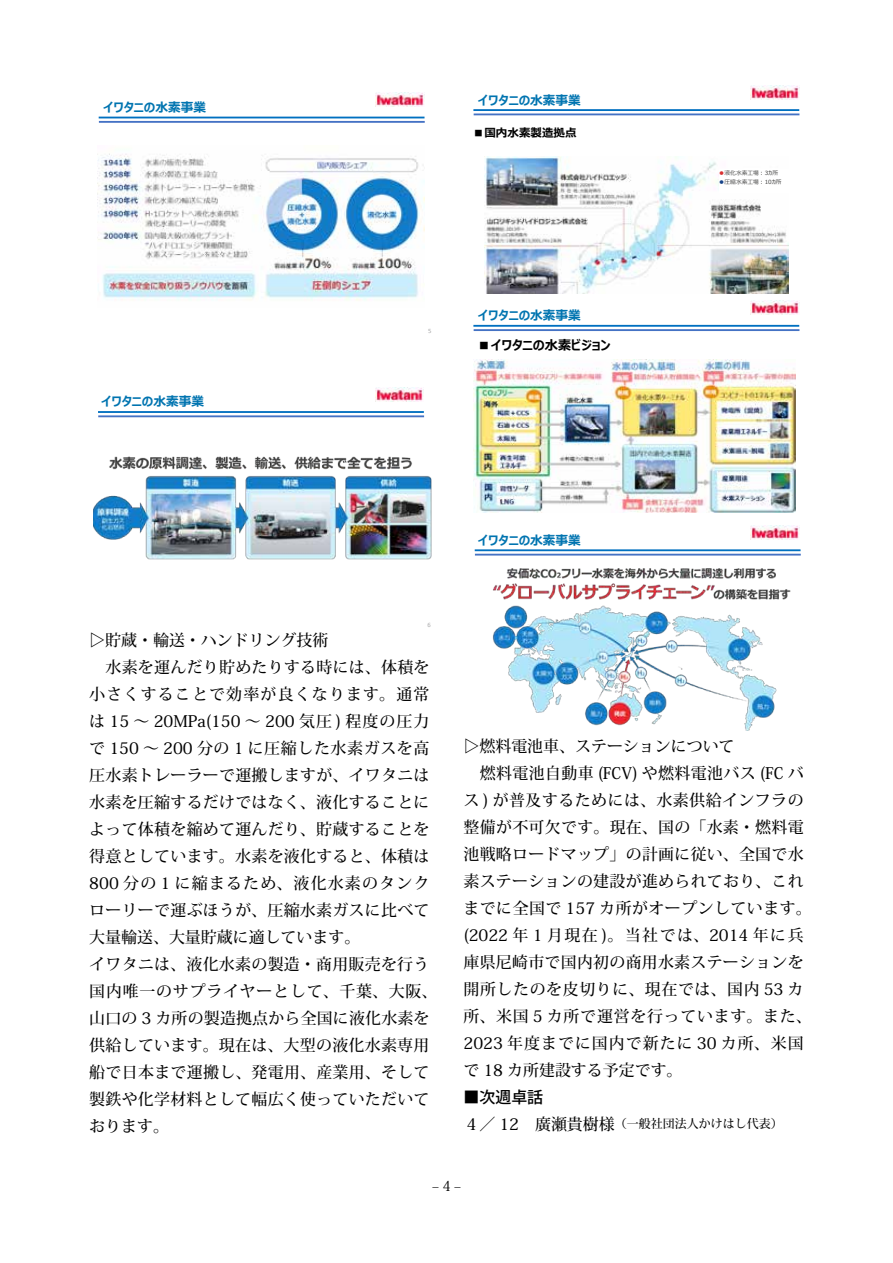
<style>
.page{position:relative;width:893px;height:1263px;background:#fff}
.page>*{position:absolute;margin:0;border:0;box-sizing:border-box;transform-origin:0 0}
.t1{font:500 15.9px/27px "Koz Min Pr 6 N";letter-spacing:.02em;color:#000}
.t2{font:500 15.9px "Koz Go Pro";color:#000}
.t3{font:13.8px "Koz Min Pr 6 N";color:#000}
.t4{font:700 13.2px "Meiryo UI";color:#000}
.t5{font:700 12.6px "Meiryo UI";color:#0074b0}
.t6{font:500 12px "Koz Min Pr 6 N";color:#000}
.t7{font:700 11.55px "Meiryo UI";color:#000}
.t8{font:6.6px "Calibri";color:#a8a8a9}
.t9{font:5.7px "Meiryo UI";color:#414140}
.s1{color:#da3233}
.s2{color:#174489}
.s3{font-size:15.9px}
</style>
<div class="page">
<img style="left:484px;top:157px;width:304px;height:136px">
<div style="left:719px;top:170px;width:70px;height:23px;background:#fff"></div>
<hr style="left:473px;top:109px;width:326px;height:2px;background:#0070c0">
<hr style="left:474px;top:113px;width:325px;height:2px;background:#4472c4">
<img style="left:751px;top:85px;width:48px;height:14px">
<img style="left:751px;top:300px;width:48px;height:14px">
<hr style="left:473px;top:325px;width:326px;height:2px;background:#0070c0">
<hr style="left:474px;top:329px;width:325px;height:2px;background:#4472c4">
<img style="left:473px;top:359px;width:322px;height:153px">
<img style="left:486px;top:553px;width:315px;height:177px">
<hr style="left:475px;top:549px;width:326px;height:2px;background:#0070c0">
<hr style="left:475px;top:554px;width:326px;height:1px;background:#4472c4">
<img style="left:751px;top:525px;width:48px;height:14px">
<img style="left:93px;top:456px;width:339px;height:104px">
<hr style="left:98px;top:411px;width:326px;height:2px;background:#0070c0">
<hr style="left:98px;top:415px;width:326px;height:2px;background:#4472c4">
<img style="left:375px;top:387px;width:49px;height:14px">
<hr style="left:99px;top:117px;width:325px;height:1px;background:#0070c0">
<hr style="left:99px;top:121px;width:326px;height:2px;background:#4472c4">
<img style="left:97px;top:153px;width:328px;height:148px">
<img style="left:376px;top:93px;width:48px;height:14px">
<p class="t5" style="left:103px;top:99px;width:104px">イワタニの水素事業</p>
<p class="t5" style="left:101px;top:393px;width:104px">イワタニの水素事業</p>
<p class="t5" style="left:478px;top:91px;width:104px">イワタニの水素事業</p>
<p class="t7" style="left:473px;top:125px;width:105px">■国内水素製造拠点</p>
<p class="t8" style="left:428px;top:326px;width:5px">5</p>
<p class="t5" style="left:478px;top:306px;width:104px">イワタニの水素事業</p>
<p class="t4" style="left:478px;top:336px;width:135px">■イワタニの水素ビジョン</p>
<p class="t9" style="left:719px;top:169px;width:61px"><span class="s1">●</span>液化水素工場：3カ所</p>
<p class="t9" style="left:719px;top:178px;width:64px"><span class="s2">●</span>圧縮水素工場：10カ所</p>
<p class="t8" style="left:427px;top:620px;width:5px">6</p>
<p class="t1" style="left:89px;top:626px;width:350px">▷貯蔵・輸送・ハンドリング技術<br>　水素を運んだり貯めたりする時には、体積を小さくすることで効率が良くなります。通常は 15 ～ 20MPa(150 ～ 200 気圧 ) 程度の圧力で 150 ～ 200 分の 1 に圧縮した水素ガスを高圧水素トレーラーで運搬しますが、イワタニは水素を圧縮するだけではなく、液化することによって体積を縮めて運んだり、貯蔵することを得意としています。水素を液化すると、体積は<br>800 分の 1 に縮まるため、液化水素のタンクローリーで運ぶほうが、圧縮水素ガスに比べて大量輸送、大量貯蔵に適しています。<br>イワタニは、液化水素の製造・商用販売を行う国内唯一のサプライヤーとして、千葉、大阪、山口の 3 カ所の製造拠点から全国に液化水素を供給しています。現在は、大型の液化水素専用船で日本まで運搬し、発電用、産業用、そして製鉄や化学材料として幅広く使っていただいております。</p>
<p class="t5" style="left:478px;top:532px;width:104px">イワタニの水素事業</p>
<p class="t1" style="left:463px;top:733px;width:350px">▷燃料電池車、ステーションについて<br>　燃料電池自動車 (FCV) や燃料電池バス (FC バス ) が普及するためには、水素供給インフラの整備が不可欠です。現在、国の「水素・燃料電池戦略ロードマップ」の計画に従い、全国で水素ステーションの建設が進められており、これまでに全国で 157 カ所がオープンしています。(2022 年 1 月現在 )。当社では、2014 年に兵庫県尼崎市で国内初の商用水素ステーションを開所したのを皮切りに、現在では、国内 53 カ所、米国 5 カ所で運営を行っています。また、<br>2023 年度までに国内で新たに 30 カ所、米国で 18 カ所建設する予定です。</p>
<p class="t2" style="left:463px;top:1087px;width:81px">■次週卓話</p>
<p class="t6" style="left:463px;top:1117px;width:321px"><span class="s3">４／ 12　廣瀬貴樹様</span>（一般社団法人かけはし代表）</p>
<p class="t3" style="left:432px;top:1178px;width:31px">–4–</p>
</div>
